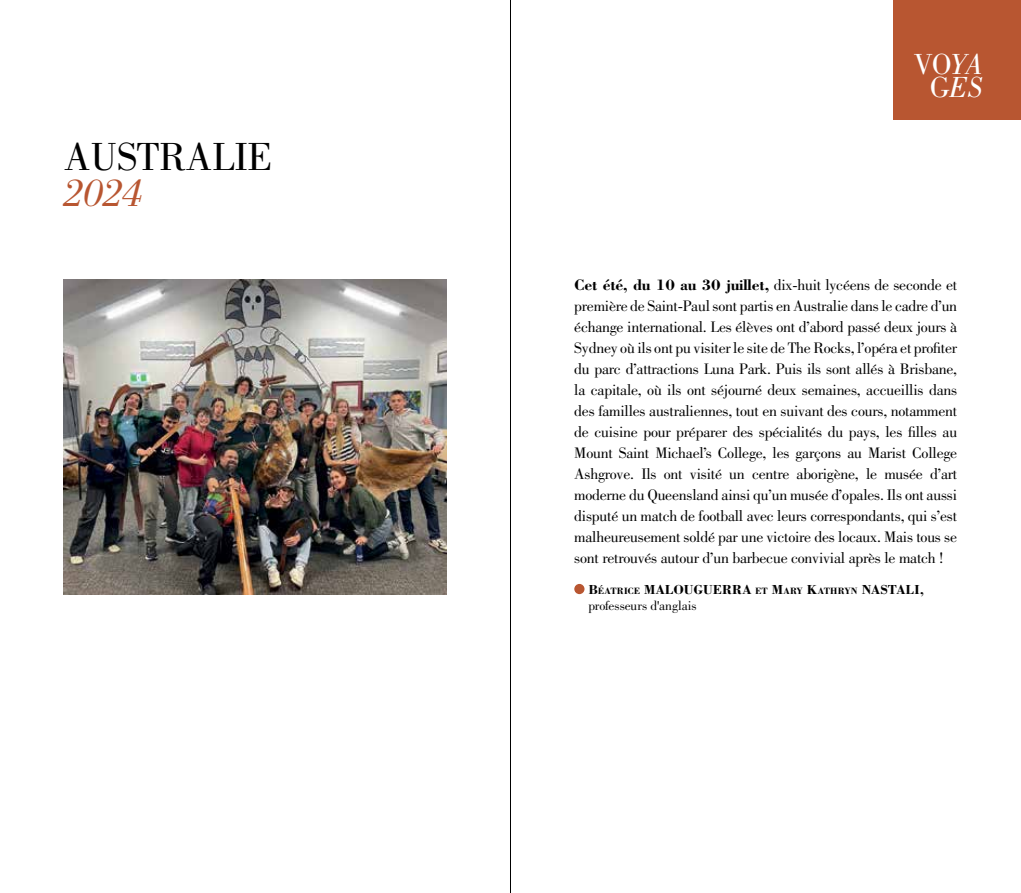
<style>
.page{position:relative;width:1021px;height:893px;background:#fff}
.page>*{position:absolute;margin:0;border:0;box-sizing:border-box;transform-origin:0 0}
.t1{font:40.5px "Bodoni Std";letter-spacing:-.01em;color:#000}
.t2{font:italic 40.5px "Bodoni Std";color:#b85631}
.t3{font:italic 30px/23.2px "Bodoni Std";color:#fff;text-align:center}
.t4{font:15.75px/21px "Bodoni Std";letter-spacing:-.015em;color:#000;text-align:justify}
.t5{font:13.5px "Bodoni Std";letter-spacing:-.005em;color:#000}
.t6{font:700 13.5px "Bodoni Std";color:#000}
.t7{font:700 9.45px "Bodoni Std";letter-spacing:.015em;color:#000}
.s1{font-style:normal}
.s2{font-weight:700}
.s3{font-size:13.5px}
</style>
<div class="page">
<hr style="left:510px;top:0;width:1px;height:893px;background:#000">
<div style="left:574px;top:584px;width:10px;height:10px;background:#b85631;border-radius:50%"></div>
<img style="left:63px;top:279px;width:383px;height:315px">
<div style="left:893px;top:0;width:127px;height:119px;background:#b85631"></div>
<h1 class="t1" style="left:64px;top:134px;width:210px">AUSTRALIE</h1>
<h1 class="t2" style="left:64px;top:170px;width:81px">2024</h1>
<h2 class="t3" style="left:913px;top:53px;width:71px"><span class="s1">VO</span>YA<br><span class="s1">G</span>ES</h2>
<p class="t4" style="left:574px;top:274px;width:384px"><span class="s2">Cet été, du 10 au 30 juillet,</span> dix-huit lycéens de seconde et première de Saint-Paul sont partis en Australie dans le cadre d’un échange international. Les élèves ont d’abord passé deux jours à Sydney où ils ont pu visiter le site de The Rocks, l’opéra et profiter du parc d’attractions Luna Park. Puis ils sont allés à Brisbane, la capitale, où ils ont séjourné deux semaines, accueillis dans des familles australiennes, tout en suivant des cours, notamment de cuisine pour préparer des spécialités du pays, les filles au Mount Saint Michael’s College, les garçons au Marist College Ashgrove. Ils ont visité un centre aborigène, le musée d’art moderne du Queensland ainsi qu’un musée d’opales. Ils ont aussi disputé un match de football avec leurs correspondants, qui s’est malheureusement soldé par une victoire des locaux. Mais tous se sont retrouvés autour d’un barbecue convivial après le match !</p>
<p class="t7" style="left:588px;top:585px;width:310px"><span class="s3">B</span> ÉATRICE <span class="s3">MALOUGUERRA</span> ET <span class="s3">M</span>ARY <span class="s3">K</span>ATHRYN <span class="s3">NASTAL</span></p>
<p class="t6" style="left:914px;top:581px;width:11px">I,</p>
<p class="t5" style="left:588px;top:598px;width:110px">professeurs d'anglais</p>
</div>
